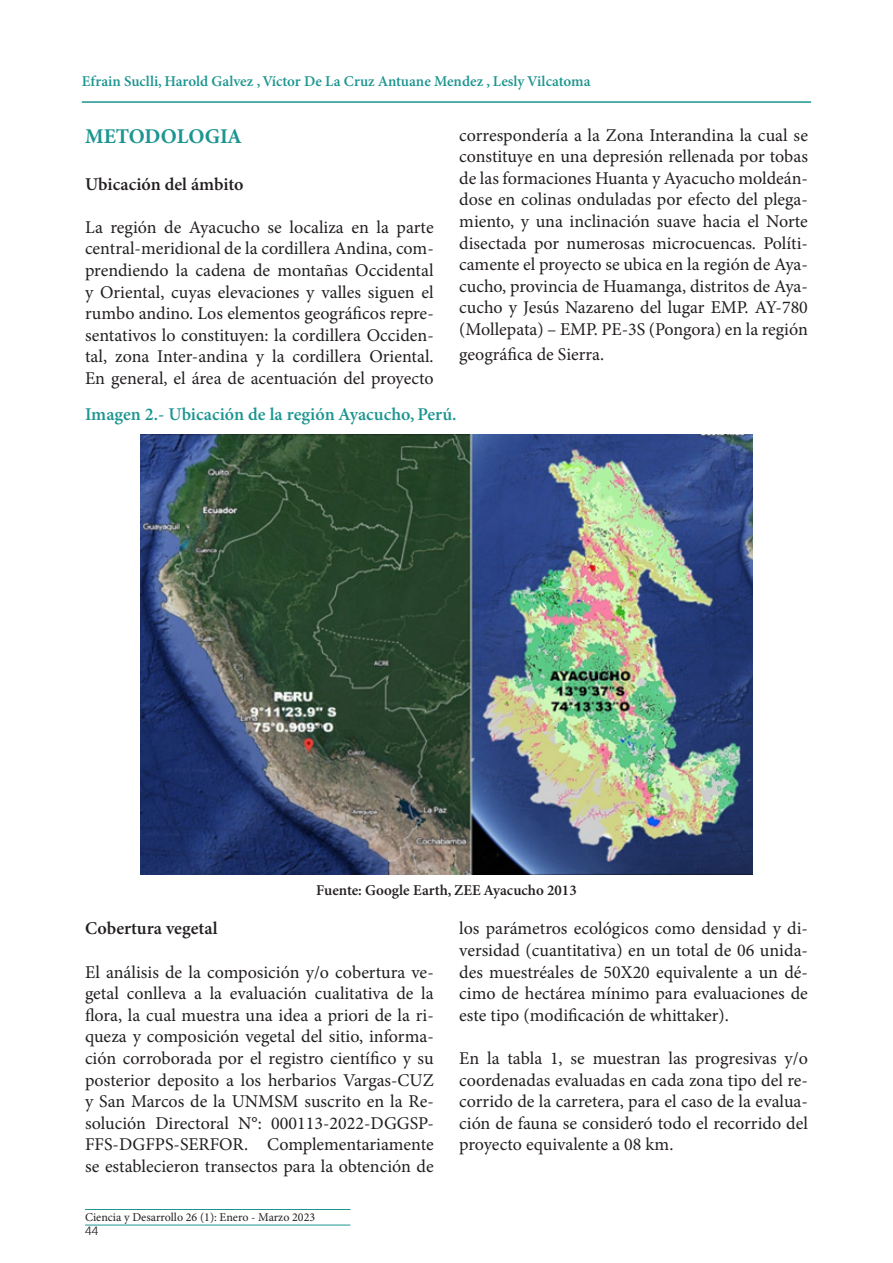
<style>
.page{position:relative;width:893px;height:1263px;background:#fff}
.page>*{position:absolute;margin:0;border:0;box-sizing:border-box;transform-origin:0 0}
.t1{font:700 21px "Minion Pro";color:#1c9590}
.t2{font:18px/21.6px "Minion Pro";color:#231f20;text-align:justify}
.t3{font:600 18px "Minion Pro";color:#1c9590}
.t4{font:600 18px "Minion Pro";color:#231f20}
.t5{font:600 15px "Minion Pro";color:#1c9590}
.t6{font:600 15px "Minion Pro";color:#231f20}
.t7{font:12px "Minion Pro";color:#231f20}
.t8{font:300 12px "Frutiger";color:#231f20}
</style>
<div class="page">
<hr style="left:82px;top:101px;width:729px;height:2px;background:#1c9590">
<hr style="left:85px;top:1209px;width:265px;height:1px;background:#1c9590">
<hr style="left:85px;top:1225px;width:265px;height:1px;background:#1c9590">
<img style="left:141px;top:435px;width:612px;height:440px">
<p class="t5" style="left:82px;top:72px;width:510px">Efrain Suclli, Harold Galvez , Víctor De La Cruz Antuane Mendez , Lesly Vilcatoma</p>
<p class="t1" style="left:85px;top:121px;width:158px">METODOLOGIA</p>
<p class="t4" style="left:85px;top:173px;width:160px">Ubicación del ámbito</p>
<p class="t2" style="left:85px;top:216px;width:350px">La región de Ayacucho se localiza en la parte central-meridional de la cordillera Andina, com&shy;prendiendo la cadena de montañas Occidental y Oriental, cuyas elevaciones y valles siguen el rumbo andino. Los elementos geográficos repre&shy;sentativos lo constituyen: la cordillera Occiden&shy;tal, zona Inter-andina y la cordillera Oriental.<br>En general, el área de acentuación del proyecto</p>
<p class="t2" style="left:459px;top:124px;width:350px">correspondería a la Zona Interandina la cual se constituye en una depresión rellenada por tobas de las formaciones Huanta y Ayacucho moldeán&shy;dose en colinas onduladas por efecto del plega&shy;miento, y una inclinación suave hacia el Norte disectada por numerosas microcuencas. Políti&shy;camente el proyecto se ubica en la región de Aya&shy;cucho, provincia de Huamanga, distritos de Aya&shy;cucho y Jesús Nazareno del lugar EMP. AY-780 (Mollepata) – EMP. PE-3S (Pongora) en la región</p>
<p class="t2" style="left:459px;top:344px;width:147px">geográfica de Sierra.</p>
<p class="t3" style="left:85px;top:403px;width:373px">Imagen 2.- Ubicación de la región Ayacucho, Perú.</p>
<p class="t6" style="left:316px;top:882px;width:262px">Fuente: Google Earth, ZEE Ayacucho 2013</p>
<p class="t4" style="left:85px;top:918px;width:134px">Cobertura vegetal</p>
<p class="t2" style="left:85px;top:961px;width:350px">El análisis de la composición y/o cobertura ve&shy;getal conlleva a la evaluación cualitativa de la flora, la cual muestra una idea a priori de la ri&shy;queza y composición vegetal del sitio, informa&shy;ción corroborada por el registro científico y su posterior deposito a los herbarios Vargas-CUZ y San Marcos de la UNMSM suscrito en la Re&shy;solución Directoral N°: 000113-2022-DGGSP-FFS-DGFPS-SERFOR. Complementariamente se establecieron transectos para la obtención de</p>
<p class="t7" style="left:85px;top:1209px;width:232px">Ciencia y Desarrollo 26 (1): Enero - Marzo 2023</p>
<p class="t8" style="left:85px;top:1222px;width:15px">44</p>
<p class="t2" style="left:459px;top:918px;width:350px">los parámetros ecológicos como densidad y di&shy;versidad (cuantitativa) en un total de 06 unida&shy;des muestréales de 50X20 equivalente a un dé&shy;cimo de hectárea mínimo para evaluaciones de este tipo (modificación de whittaker).</p>
<p class="t2" style="left:459px;top:1047px;width:350px">En la tabla 1, se muestran las progresivas y/o coordenadas evaluadas en cada zona tipo del re&shy;corrido de la carretera, para el caso de la evalua&shy;ción de fauna se consideró todo el recorrido del proyecto equivalente a 08 km.</p>
</div>
